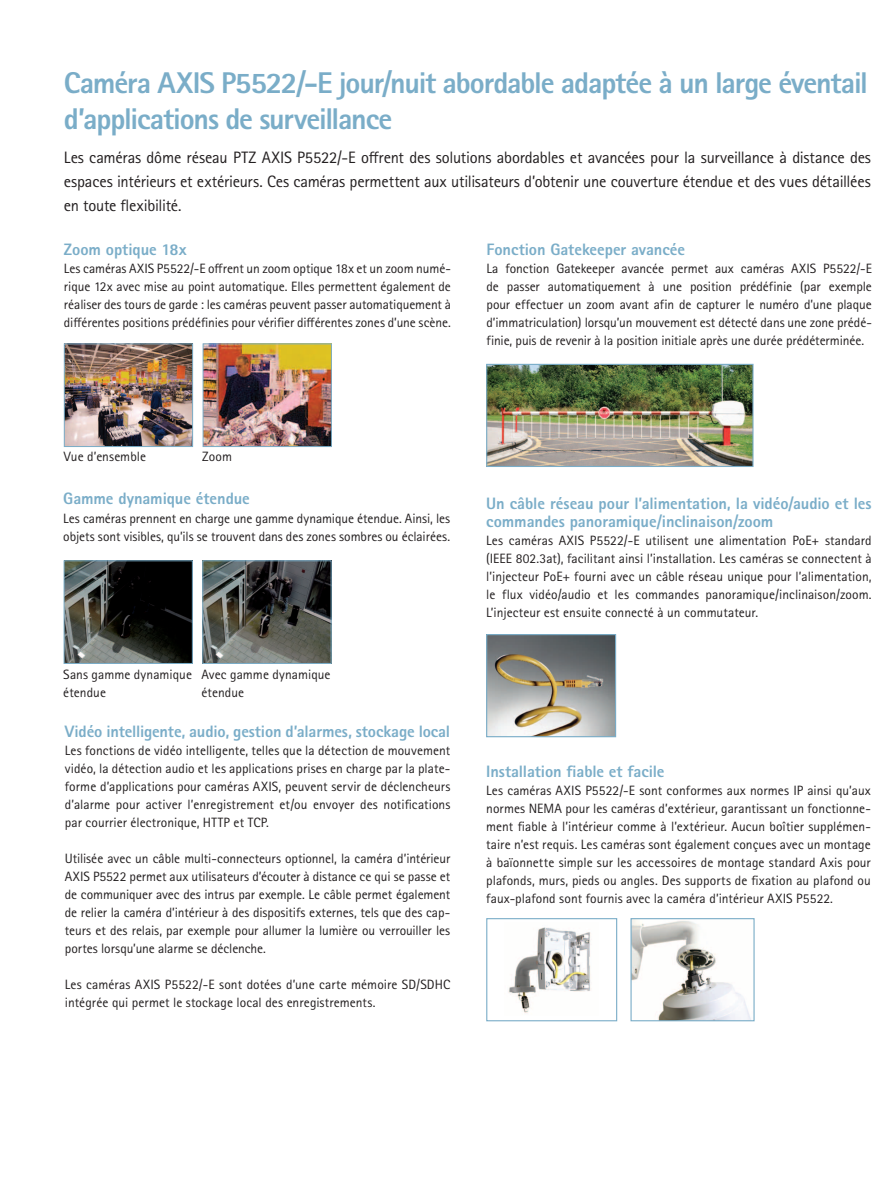
<style>
.page{position:relative;width:893px;height:1191px;background:#fff}
.page>*{position:absolute;margin:0;border:0;box-sizing:border-box;transform-origin:0 0}
.t1{font:800 30px/36px "Rotis Sans Serif Pro";letter-spacing:-.04em;color:#7aadc8}
.t2{font:16.5px/24px "Rotis Sans Serif Pro";letter-spacing:-.015em;color:#231f20;text-align:justify}
.t3{font:800 16.5px/18px "Rotis Sans Serif Pro";letter-spacing:-.005em;color:#7aadc8}
.t4{font:13.5px/18px "Rotis Sans Serif Pro";color:#231f20;text-align:justify}
</style>
<div class="page">
<img style="left:488px;top:366px;width:263px;height:99px">
<div style="left:486px;top:364px;width:267px;height:103px;border:1px solid #7aadc8"></div>
<img style="left:66px;top:562px;width:125px;height:100px">
<div style="left:64px;top:560px;width:129px;height:104px;border:1px solid #7aadc8"></div>
<img style="left:205px;top:562px;width:124px;height:100px">
<div style="left:203px;top:560px;width:128px;height:104px;border:1px solid #7aadc8"></div>
<img style="left:508px;top:927px;width:83px;height:86px">
<div style="left:486px;top:918px;width:131px;height:103px;border:1px solid #7aadc8"></div>
<img style="left:632px;top:920px;width:119px;height:99px">
<div style="left:630px;top:918px;width:125px;height:103px;border:1px solid #7aadc8"></div>
<img style="left:488px;top:636px;width:126px;height:99px">
<div style="left:486px;top:634px;width:130px;height:103px;border:1px solid #7aadc8"></div>
<img style="left:66px;top:345px;width:125px;height:100px">
<div style="left:64px;top:343px;width:129px;height:104px;border:1px solid #7aadc8"></div>
<img style="left:205px;top:345px;width:125px;height:100px">
<div style="left:203px;top:343px;width:129px;height:104px;border:1px solid #7aadc8"></div>
<h1 class="t1" style="left:64px;top:65px;width:806px">Caméra AXIS P5522/-E jour/nuit abordable adaptée à un large éventail d’applications de surveillance</h1>
<p class="t2" style="left:64px;top:145px;width:809px">Les caméras dôme réseau PTZ AXIS P5522/-E offrent des solutions abordables et avancées pour la surveillance à distance des espaces intérieurs et extérieurs. Ces caméras permettent aux utilisateurs d’obtenir une couverture étendue et des vues détaillées en toute flexibilité.</p>
<p class="t3" style="left:64px;top:240px;width:124px">Zoom optique 18x</p>
<p class="t4" style="left:64px;top:259px;width:388px">Les caméras AXIS P5522/-E offrent un zoom optique 18x et un zoom numé&shy;rique 12x avec mise au point automatique. Elles permettent également de réaliser des tours de garde : les caméras peuvent passer automatiquement à différentes positions prédéfinies pour vérifier différentes zones d’une scène.</p>
<p class="t3" style="left:486px;top:240px;width:200px">Fonction Gatekeeper avancée</p>
<p class="t4" style="left:486px;top:259px;width:387px">La fonction Gatekeeper avancée permet aux caméras AXIS P5522/-E de passer automatiquement à une position prédéfinie (par exemple pour effectuer un zoom avant afin de capturer le numéro d’une plaque d’immatriculation) lorsqu’un mouvement est détecté dans une zone prédé&shy;finie, puis de revenir à la position initiale après une durée prédéterminée.</p>
<p class="t4" style="left:64px;top:448px;width:84px">Vue d’ensemble</p>
<p class="t4" style="left:202px;top:448px;width:31px">Zoom</p>
<p class="t3" style="left:63px;top:490px;width:188px">Gamme dynamique étendue</p>
<p class="t4" style="left:63px;top:509px;width:388px">Les caméras prennent en charge une gamme dynamique étendue. Ainsi, les objets sont visibles, qu’ils se trouvent dans des zones sombres ou éclairées.</p>
<p class="t4" style="left:63px;top:665px;width:130px">Sans gamme dynamique étendue</p>
<p class="t4" style="left:201px;top:665px;width:131px">Avec gamme dynamique étendue</p>
<p class="t3" style="left:65px;top:722px;width:387px">Vidéo intelligente, audio, gestion d’alarmes, stockage local</p>
<p class="t4" style="left:65px;top:742px;width:387px">Les fonctions de vidéo intelligente, telles que la détection de mouvement vidéo, la détection audio et les applications prises en charge par la plate&shy;forme d’applications pour caméras AXIS, peuvent servir de déclencheurs d’alarme pour activer l’enregistrement et/ou envoyer des notifications par courrier électronique, HTTP et TCP.</p>
<p class="t4" style="left:65px;top:849px;width:387px">Utilisée avec un câble multi-connecteurs optionnel, la caméra d’intérieur AXIS P5522 permet aux utilisateurs d’écouter à distance ce qui se passe et de communiquer avec des intrus par exemple. Le câble permet également de relier la caméra d’intérieur à des dispositifs externes, tels que des cap&shy;teurs et des relais, par exemple pour allumer la lumière ou verrouiller les portes lorsqu’une alarme se déclenche.</p>
<p class="t4" style="left:65px;top:975px;width:387px">Les caméras AXIS P5522/-E sont dotées d’une carte mémoire SD/SDHC intégrée qui permet le stockage local des enregistrements.</p>
<p class="t3" style="left:486px;top:494px;width:387px">Un câble réseau pour l’alimentation, la vidéo/audio et les commandes panoramique/inclinaison/zoom</p>
<p class="t4" style="left:486px;top:531px;width:387px">Les caméras AXIS P5522/-E utilisent une alimentation PoE+ standard (IEEE 802.3at), facilitant ainsi l’installation. Les caméras se connectent à l’injecteur PoE+ fourni avec un câble réseau unique pour l’alimentation, le flux vidéo/audio et les commandes panoramique/inclinaison/zoom.<br>L’injecteur est ensuite connecté à un commutateur.</p>
<p class="t3" style="left:486px;top:762px;width:180px">Installation fiable et facile</p>
<p class="t4" style="left:486px;top:782px;width:386px">Les caméras AXIS P5522/-E sont conformes aux normes IP ainsi qu’aux normes NEMA pour les caméras d’extérieur, garantissant un fonctionne&shy;ment fiable à l’intérieur comme à l’extérieur. Aucun boîtier supplémen&shy;taire n’est requis. Les caméras sont également conçues avec un montage à baïonnette simple sur les accessoires de montage standard Axis pour plafonds, murs, pieds ou angles. Des supports de fixation au plafond ou faux-plafond sont fournis avec la caméra d’intérieur AXIS P5522.</p>
</div>
